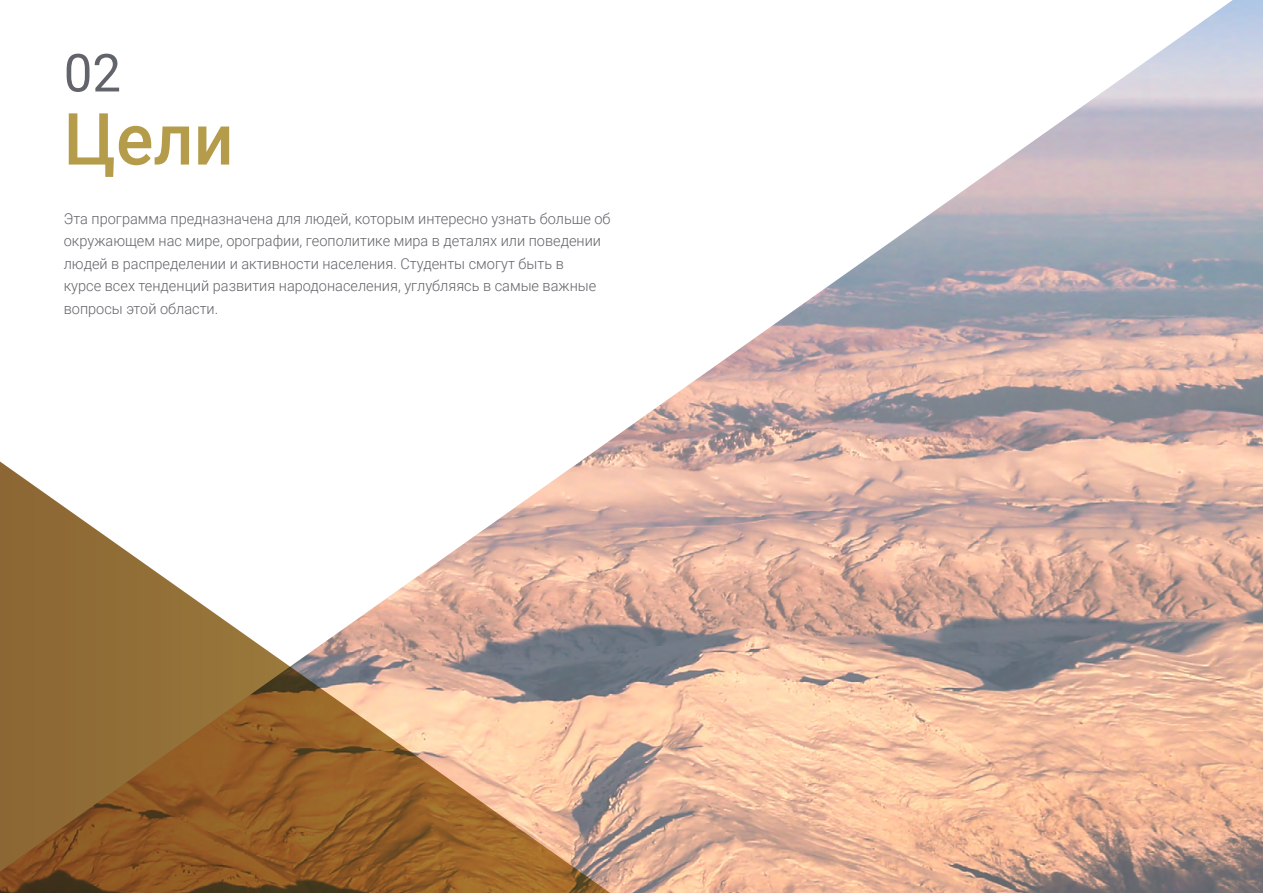
<style>
.page{position:relative;width:1263px;height:893px;background:#fff}
.page>*{position:absolute;margin:0;border:0;box-sizing:border-box;transform-origin:0 0}
.t1{font:500 72px "Roboto";color:#b49c4b}
.t2{font:52.5px "Roboto";color:#61646a}
.t3{font:300 15px/22.5px "Roboto";color:#61646a}
</style>
<div class="page">
<img style="left:602px;top:0;width:661px;height:893px">
<svg style="left:0;top:446px;width:640px;height:447px"></svg>
<h2 class="t2" style="left:64px;top:36px;width:59px">02</h2>
<h1 class="t1" style="left:64px;top:89px;width:171px">Цели</h1>
<p class="t3" style="left:64px;top:207px;width:548px">Эта программа предназначена для людей, которым интересно узнать больше об окружающем нас мире, орографии, геополитике мира в деталях или поведении людей в распределении и активности населения. Студенты смогут быть в<br>курсе всех тенденций развития народонаселения, углубляясь в самые важные вопросы этой области.</p>
</div>
